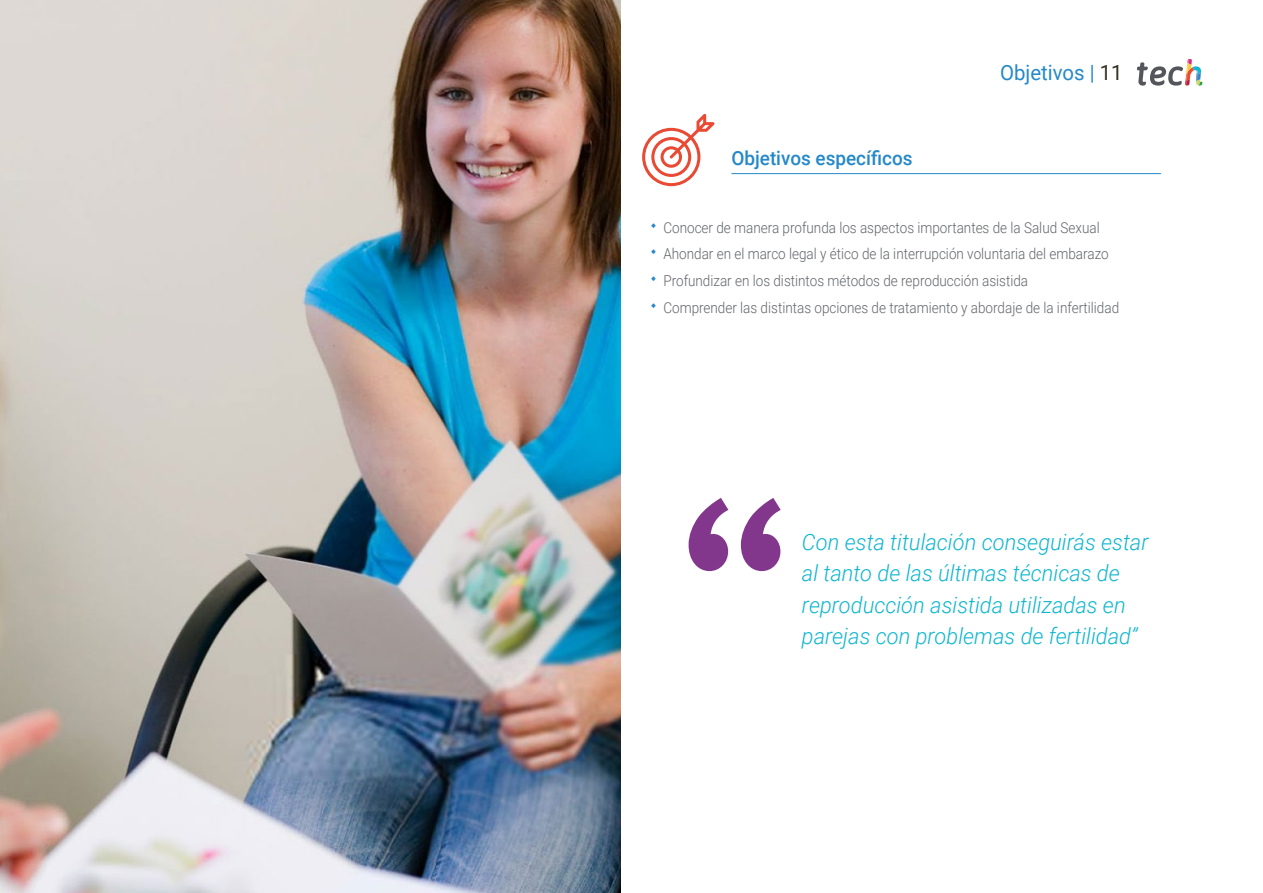
<style>
.page{position:relative;width:1263px;height:893px;background:#fff}
.page>*{position:absolute;margin:0;border:0;box-sizing:border-box;transform-origin:0 0}
.t1{font:italic 300 22.5px/31.5px "Roboto";color:#0fb6cf}
.t2{font:21px "Roboto";color:#2488c9}
.t3{font:500 19.5px "Roboto";color:#2488c9}
.t4{font:300 15px/26.7px "Roboto";color:#61646a;scale:.9 1}
.s1{color:#312e20}
</style>
<div class="page">
<hr style="left:731px;top:173px;width:430px;height:1px;background:#2488c9">
<svg style="left:642px;top:114px;width:72px;height:72px"></svg>
<img style="left:0;top:0;width:621px;height:893px">
<svg style="left:1137px;top:59px;width:65px;height:27px"></svg>
<svg style="left:688px;top:498px;width:93px;height:73px"></svg>
<h3 class="t3" style="left:731px;top:144px;width:183px">Objetivos específicos</h3>
<h2 class="t2" style="left:1000px;top:57px;width:124px">Objetivos | <span class="s1">11</span></h2>
<p class="t4" style="left:663px;top:213px;width:508px">Conocer de manera profunda los aspectos importantes de la Salud Sexual Ahondar en el marco legal y ético de la interrupción voluntaria del embarazo Profundizar en los distintos métodos de reproducción asistida<br>Comprender las distintas opciones de tratamiento y abordaje de la infertilidad</p>
<h1 class="t1" style="left:802px;top:525px;width:348px">Con esta titulación conseguirás estar al tanto de las últimas técnicas de reproducción asistida utilizadas en parejas con problemas de fertilidad”</h1>
</div>
